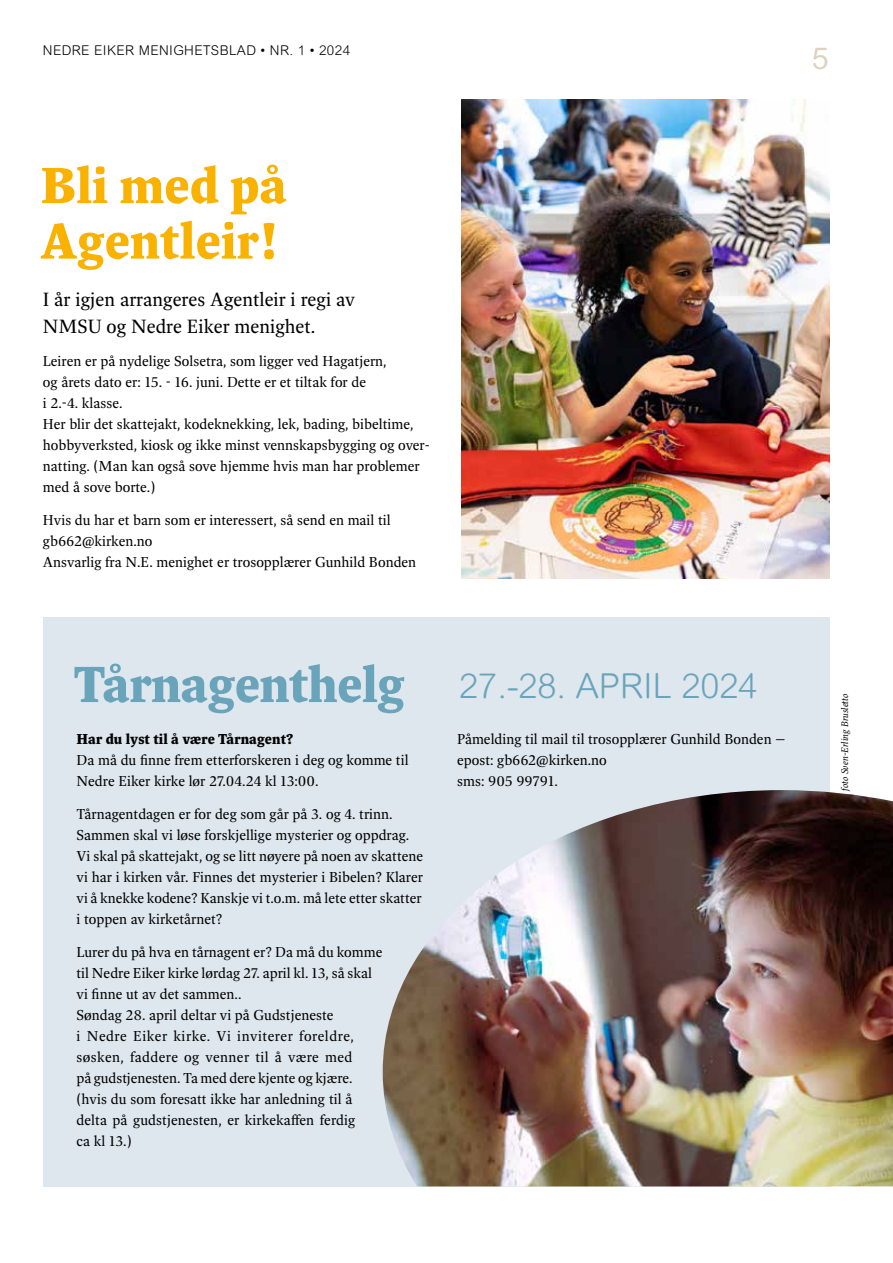
<style>
.page{position:relative;width:893px;height:1263px;background:#fff}
.page>*{position:absolute;margin:0;border:0;box-sizing:border-box;transform-origin:0 0}
.t1{font:700 55.5px/55.5px "Spinoza Pro";color:#fab200}
.t2{font:300 34.5px "Arial Rounded MT Std";color:#6aa4ba}
.t3{font:30px "Arial Rounded MT Std";color:#ddd3bd}
.t4{font:21px/27px "Spinoza Pro";color:#000}
.t5{font:15.75px/21px "Spinoza Pro";color:#000}
.t6{font:700 15.75px "Spinoza Pro";color:#000}
.t7{font:300 13.5px "Arial Rounded MT Std";letter-spacing:.03em;color:#000}
.t8{font:italic 10.5px "Spinoza Pro";color:#000}
.s1{font-family:"Spinoza Pro";font-weight:700;font-size:55.5px}
</style>
<div class="page">
<div style="left:43px;top:617px;width:787px;height:569px;background:#dee7ee"></div>
<img style="left:383px;top:790px;width:510px;height:396px">
<img style="left:461px;top:100px;width:368px;height:478px">
<p class="t7" style="left:43px;top:43px;width:309px">NEDRE EIKER MENIGHETSBLAD • NR. 1 • 2024</p>
<h3 class="t3" style="left:812px;top:41px;width:18px">5</h3>
<h1 class="t1" style="left:40px;top:158px;width:248px">Bli med på<br>Agentleir!</h1>
<h3 class="t4" style="left:43px;top:286px;width:314px">I år igjen arrangeres Agentleir i regi av<br>NMSU og Nedre Eiker menighet.</h3>
<p class="t5" style="left:43px;top:350px;width:388px">Leiren er på nydelige Solsetra, som ligger ved Hagatjern,<br>og årets dato er: 15. - 16. juni. Dette er et tiltak for de<br>i 2.-4. klasse.<br>Her blir det skattejakt, kodeknekking, lek, bading, bibeltime, hobbyverksted, kiosk og ikke minst vennskapsbygging og over&shy;natting. (Man kan også sove hjemme hvis man har problemer med å sove borte.)</p>
<p class="t5" style="left:43px;top:509px;width:375px">Hvis du har et barn som er interessert, så send en mail til gb662@kirken.no<br>Ansvarlig fra N.E. menighet er trosopplærer Gunhild Bonden</p>
<h2 class="t2" style="left:73px;top:666px;width:686px"><span class="s1">Tårnagenthelg</span> 27.-28. APRIL 2024</h2>
<p class="t6" style="left:77px;top:730px;width:218px">Har du lyst til å være Tårnagent?</p>
<p class="t5" style="left:77px;top:749px;width:333px">Da må du finne frem etterforskeren i deg og komme til<br>Nedre Eiker kirke lør 27.04.24 kl 13:00.</p>
<p class="t5" style="left:77px;top:803px;width:348px">Tårnagentdagen er for deg som går på 3. og 4. trinn.<br>Sammen skal vi løse forskjellige mysterier og oppdrag.<br>Vi skal på skattejakt, og se litt nøyere på noen av skattene vi har i kirken vår. Finnes det mysterier i Bibelen? Klarer vi å knekke kodene? Kanskje vi t.o.m. må lete etter skatter i toppen av kirketårnet?</p>
<p class="t5" style="left:77px;top:941px;width:307px">Lurer du på hva en tårnagent er? Da må du komme til Nedre Eiker kirke lørdag 27. april kl. 13, så skal vi finne ut av det sammen..<br>Søndag 28. april deltar vi på Gudstjeneste<br>i Nedre Eiker kirke. Vi inviterer foreldre, søsken, faddere og venner til å være med<br>på gudstjenesten. Ta med dere kjente og kjære. (hvis du som foresatt ikke har anledning til å delta på gudstjenesten, er kirkekaffen ferdig<br>ca kl 13.)</p>
<p class="t5" style="left:457px;top:728px;width:330px">Påmelding til mail til trosopplærer Gunhild Bonden – epost: gb662@kirken.no<br>sms: 905 99791.</p>
<p class="t8" style="left:839px;top:791px;width:99px;rotate:-90deg">foto Sven-Erling Brusletto</p>
</div>
